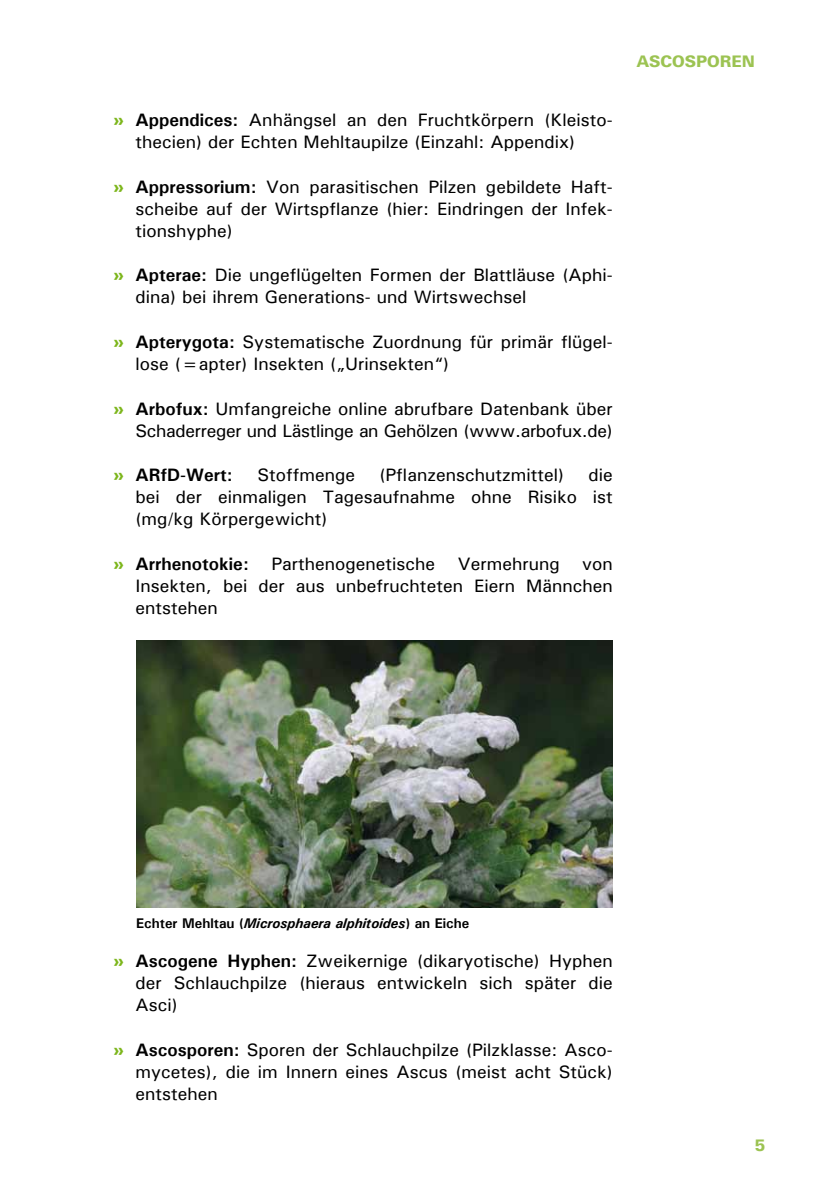
<style>
.page{position:relative;width:840px;height:1191px;background:#fff}
.page>*{position:absolute;margin:0;border:0;box-sizing:border-box;transform-origin:0 0}
.t1{font:18px/22px "Univers";color:#000;text-align:justify}
.t2{font:18px/22px "Univers";letter-spacing:-.02em;color:#000;text-align:right}
.t3{font:700 18px "Univers";color:#000}
.t4{font:800 16px "Linotype Univers 730";color:#9cc352}
.t5{font:italic 700 14px "Univers";color:#000}
.s1{font-family:"Linotype Univers 730";font-weight:800;color:#7db61c}
.s2{font-weight:700}
.s3{font-style:normal}
</style>
<div class="page">
<img style="left:136px;top:641px;width:476px;height:266px">
<p class="t1" style="left:135px;top:108px;width:478px;text-indent:-22px"><span class="s1">»</span> <span class="s2">Appendices:</span> Anhängsel an den Fruchtkörpern (Kleisto&shy;thecien) der Echten Mehltaupilze (Einzahl: Appendix)</p>
<p class="t1" style="left:135px;top:175px;width:478px;text-indent:-22px"><span class="s1">»</span> <span class="s2">Appressorium:</span> Von parasitischen Pilzen gebildete Haft&shy;scheibe auf der Wirtspflanze (hier: Eindringen der Infek&shy;tionshyphe)</p>
<p class="t1" style="left:135px;top:264px;width:478px;text-indent:-22px"><span class="s1">»</span> <span class="s2">Apterae:</span> Die ungeflügelten Formen der Blattläuse (Aphi&shy;dina) bei ihrem Generations- und Wirtswechsel</p>
<p class="t1" style="left:135px;top:330px;width:478px;text-indent:-22px"><span class="s1">»</span> <span class="s2">Apterygota:</span> Systematische Zuordnung für primär flügel&shy;lose (=apter) Insekten („Urinsekten“)</p>
<p class="t2" style="left:113px;top:397px;width:500px"><span class="s1">»</span> <span class="s2">Arbofux:</span> Umfangreiche online abrufbare Datenbank über<br>Schaderreger und Lästlinge an Gehölzen (www.arbofux.de)</p>
<p class="t3" style="left:113px;top:464px;width:121px"><span class="s1">»</span> ARfD-Wert:</p>
<p class="t1" style="left:257px;top:464px;width:99px">Stoffmenge</p>
<p class="t1" style="left:379px;top:464px;width:186px">(Pflanzenschutzmittel)</p>
<p class="t1" style="left:135px;top:464px;width:478px;text-indent:453px">die bei der einmaligen Tagesaufnahme ohne Risiko ist (mg/kg Körpergewicht)</p>
<p class="t1" style="left:135px;top:552px;width:478px;text-indent:-22px"><span class="s1">»</span> <span class="s2">Arrhenotokie:</span> Parthenogenetische Vermehrung von Insekten, bei der aus unbefruchteten Eiern Männchen entstehen</p>
<p class="t4" style="left:636px;top:51px;width:120px">ASCOSPOREN</p>
<p class="t5" style="left:136px;top:915px;width:334px"><span class="s3">Echter Mehltau (</span>Microsphaera alphitoides<span class="s3">) an Eiche</span></p>
<p class="t1" style="left:135px;top:949px;width:478px;text-indent:-22px"><span class="s1">»</span> <span class="s2">Ascogene Hyphen:</span> Zweikernige (dikaryotische) Hyphen der Schlauchpilze (hieraus entwickeln sich später die Asci)</p>
<p class="t1" style="left:135px;top:1038px;width:478px;text-indent:-22px"><span class="s1">»</span> <span class="s2">Ascosporen:</span> Sporen der Schlauchpilze (Pilzklasse: Asco&shy;mycetes), die im Innern eines Ascus (meist acht Stück) entstehen</p>
<p class="t4" style="left:754px;top:1135px;width:12px">5</p>
</div>
